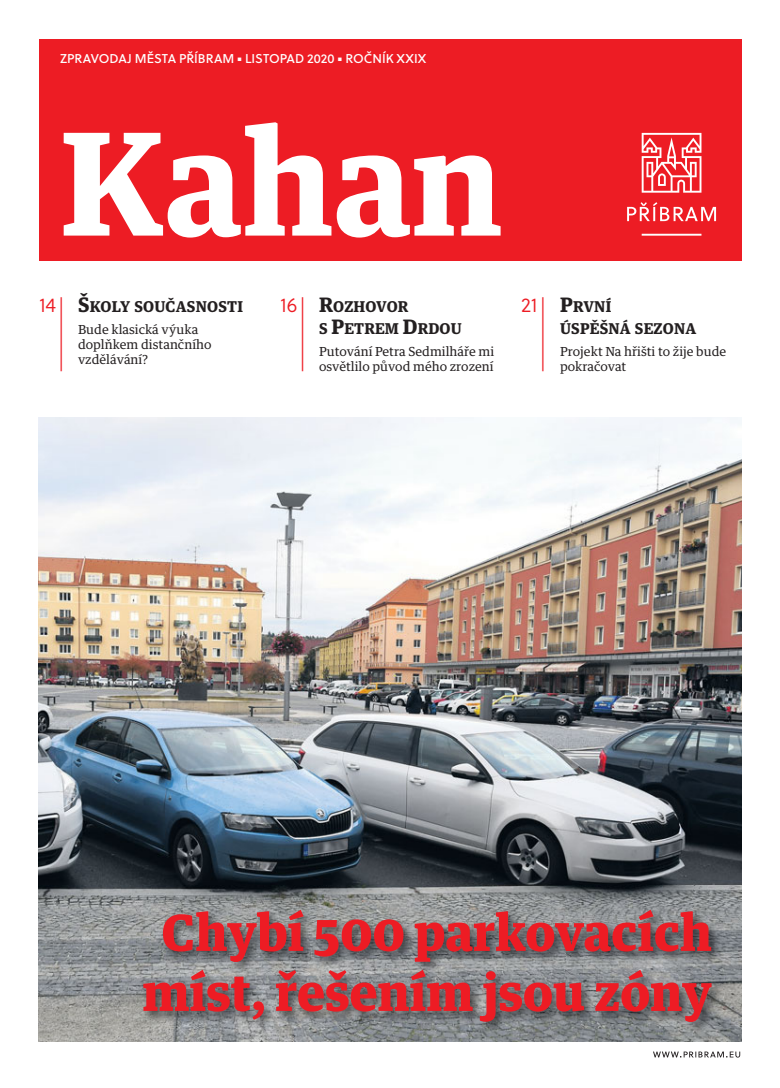
<style>
.page{position:relative;width:780px;height:1088px;background:#fff}
.page>*{position:absolute;margin:0;border:0;box-sizing:border-box;transform-origin:0 0}
.t1{font:700 142.5px "Guardian Text Egyp";color:#fff}
.t2{font:72px "Soleil Lt";color:#ed1c24;scale:.28 1}
.t3{font:900 50px/60px "Guardian Text Egyp";color:#ed1c24;text-align:center}
.t4{font:20px "Soleil Lt";color:#ed1c24}
.t5{font:700 15px/22.5px "Guardian Text Egyp";letter-spacing:.015em;color:#231f20}
.t6{font:12.75px "Soleil Bk";color:#fff}
.t7{font:12.5px/15px "Guardian Text Egyp";color:#231f20}
.s1{font-size:20px}
</style>
<div class="page">
<img style="left:39px;top:417px;width:702px;height:468px">
<div style="left:39px;top:39px;width:702px;height:221px;background:#ed1c24"></div>
<svg style="left:627px;top:202px;width:89px;height:19px"></svg>
<hr style="left:641px;top:234px;width:60px;height:2px;background:#fff">
<svg style="left:641px;top:133px;width:60px;height:60px"></svg>
<img style="left:39px;top:885px;width:702px;height:157px">
<img style="left:653px;top:1051px;width:87px;height:6px">
<p class="t6" style="left:60px;top:51px;width:367px">ZPRAVODAJ MĚSTA PŘÍBRAM G LISTOPAD 2020 G ROČNÍK XXIX</p>
<h1 class="t1" style="left:60px;top:117px;width:444px">Kahan</h1>
<h3 class="t4" style="left:39px;top:293px;width:19px">14</h3>
<h2 class="t2" style="left:58px;top:292px;width:24px">|</h2>
<p class="t5" style="left:78px;top:296px;width:166px"><span class="s1">Š</span>KOLY SOUČASNOSTI</p>
<p class="t7" style="left:78px;top:323px;width:135px">Bude klasická výuka doplňkem distančního vzdělávání?</p>
<h3 class="t4" style="left:280px;top:293px;width:19px">16</h3>
<h2 class="t2" style="left:299px;top:292px;width:24px">|</h2>
<p class="t5" style="left:319px;top:296px;width:144px"><span class="s1">R</span>OZHOVOR<br>S <span class="s1">P</span>ETREM <span class="s1">D</span>RDOU</p>
<p class="t7" style="left:319px;top:345px;width:177px">Putování Petra Sedmilháře mi osvětlilo původ mého zrození</p>
<h3 class="t4" style="left:521px;top:293px;width:18px">21</h3>
<h2 class="t2" style="left:540px;top:292px;width:24px">|</h2>
<p class="t5" style="left:560px;top:296px;width:137px"><span class="s1">P</span>RVNÍ<br>ÚSPĚŠNÁ SEZONA</p>
<p class="t7" style="left:560px;top:345px;width:168px">Projekt Na hřišti to žije bude pokračovat</p>
<h3 class="t3" style="left:142px;top:898px;width:571px">Chybí 500 parkovacích míst, řešením jsou zóny</h3>
</div>
